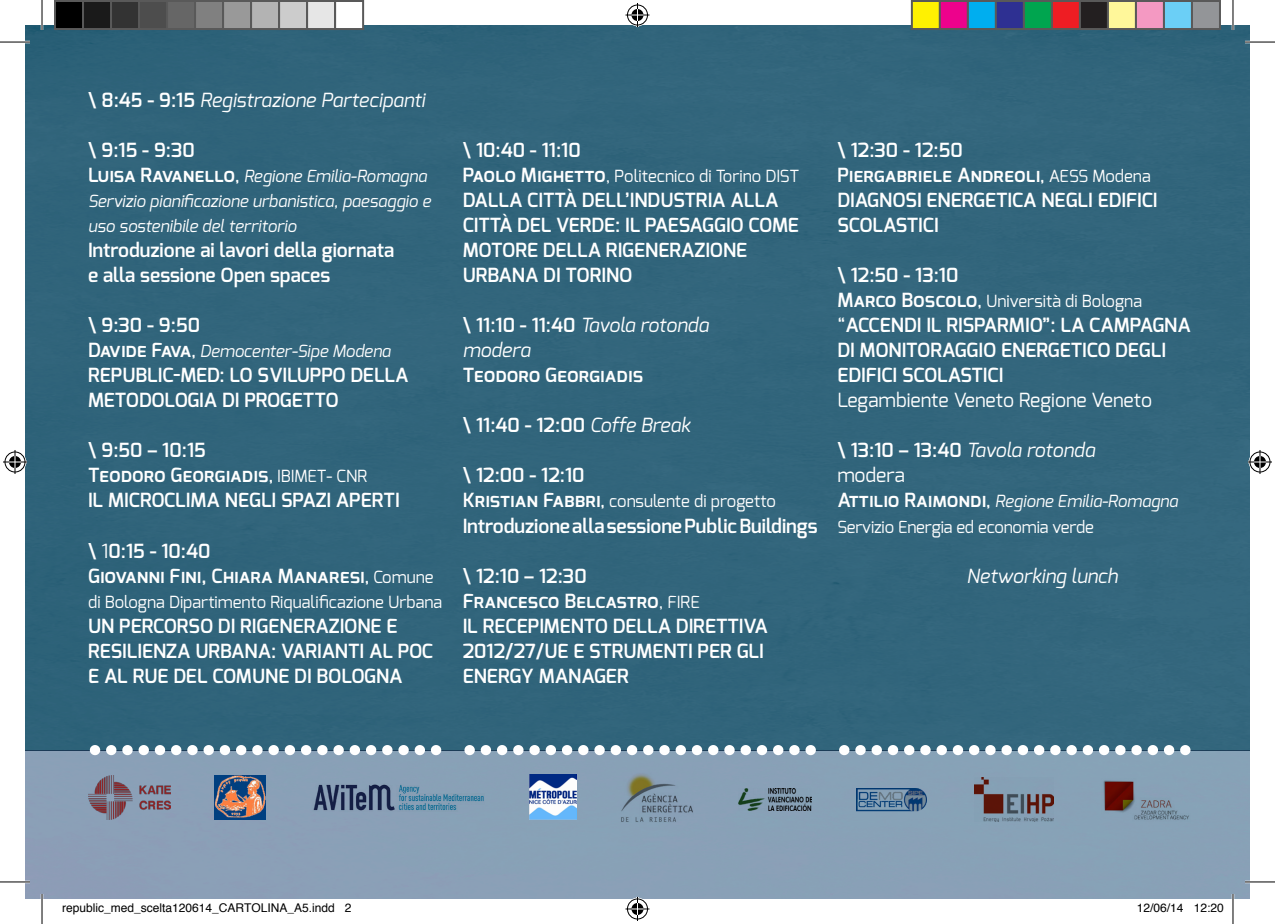
<style>
.page{position:relative;width:1275px;height:924px;background:#fff}
.page>*{position:absolute;margin:0;border:0;box-sizing:border-box;transform-origin:0 0}
.t1{font:600 19.4px/25px "Exo";color:#fff}
.t2{font:italic 19.4px "Exo";color:#fff}
.t3{font:19.4px "Exo";color:#fff}
.t4{font:16.6px/25px "Exo";color:#fff}
.t5{font:italic 16.6px/25px "Exo";color:#fff}
.t6{font:12px "Helvetica";color:#000}
.s1{font-weight:600;font-style:normal}
.s2{font-weight:600;font-style:normal;font-size:19.4px}
.s3{font-size:16.6px}
.s4{font-weight:400;font-size:16.6px}
.s5{font-weight:400}
.s6{font-weight:600;font-size:19.4px}
.s7{font-weight:400;font-style:italic}
.s8{font-weight:600}
.s9{font-style:italic}
</style>
<div class="page">
<div style="left:25px;top:749px;width:1225px;height:149px;background:#89a0b7"></div>
<div style="left:25px;top:25px;width:1225px;height:724px;background:#31657c"></div>
<img style="left:88px;top:775px;width:82px;height:44px">
<img style="left:215px;top:775px;width:51px;height:44px">
<img style="left:310px;top:783px;width:175px;height:27px">
<img style="left:529px;top:774px;width:47px;height:45px">
<img style="left:738px;top:787px;width:74px;height:23px">
<img style="left:621px;top:769px;width:72px;height:52px">
<img style="left:856px;top:787px;width:70px;height:24px">
<img style="left:975px;top:777px;width:78px;height:44px">
<img style="left:1101px;top:778px;width:90px;height:42px">
<svg style="left:464px;top:745px;width:352px;height:9px"></svg>
<svg style="left:90px;top:745px;width:351px;height:9px"></svg>
<svg style="left:839px;top:745px;width:351px;height:9px"></svg>
<hr style="left:0;top:41px;width:30px;height:2px;background:#fff">
<hr style="left:1245px;top:41px;width:30px;height:2px;background:#fff">
<hr style="left:0;top:880px;width:30px;height:2px;background:#fff">
<hr style="left:1245px;top:880px;width:30px;height:2px;background:#fff">
<hr style="left:41px;top:0;width:2px;height:30px;background:#fff">
<hr style="left:41px;top:893px;width:2px;height:30px;background:#fff">
<hr style="left:1231px;top:0;width:3px;height:30px;background:#fff">
<hr style="left:1231px;top:893px;width:3px;height:30px;background:#fff">
<hr style="left:0;top:42px;width:30px;height:1px;background:#000">
<hr style="left:1245px;top:42px;width:30px;height:1px;background:#000">
<hr style="left:0;top:881px;width:30px;height:1px;background:#000">
<hr style="left:1245px;top:881px;width:30px;height:1px;background:#000">
<hr style="left:42px;top:0;width:1px;height:30px;background:#000">
<hr style="left:42px;top:893px;width:1px;height:30px;background:#000">
<hr style="left:1232px;top:0;width:1px;height:30px;background:#000">
<hr style="left:1232px;top:893px;width:1px;height:30px;background:#000">
<svg style="left:625px;top:3px;width:24px;height:24px"></svg>
<svg style="left:625px;top:896px;width:24px;height:24px"></svg>
<svg style="left:3px;top:450px;width:24px;height:24px"></svg>
<svg style="left:1248px;top:450px;width:24px;height:24px"></svg>
<div style="left:55px;top:1px;width:28px;height:28px;background:#000"></div>
<div style="left:54px;top:0;width:30px;height:30px;border:2px solid #595959"></div>
<div style="left:83px;top:1px;width:28px;height:28px;background:#1a1a1a"></div>
<div style="left:82px;top:0;width:30px;height:30px;border:2px solid #595959"></div>
<div style="left:111px;top:1px;width:28px;height:28px;background:#333"></div>
<div style="left:110px;top:0;width:30px;height:30px;border:2px solid #595959"></div>
<div style="left:139px;top:1px;width:28px;height:28px;background:#4d4d4d"></div>
<div style="left:138px;top:0;width:30px;height:30px;border:2px solid #595959"></div>
<div style="left:167px;top:1px;width:28px;height:28px;background:#666"></div>
<div style="left:166px;top:0;width:30px;height:30px;border:2px solid #595959"></div>
<div style="left:195px;top:1px;width:28px;height:28px;background:#808080"></div>
<div style="left:194px;top:0;width:30px;height:30px;border:2px solid #595959"></div>
<div style="left:223px;top:1px;width:28px;height:28px;background:#999"></div>
<div style="left:222px;top:0;width:30px;height:30px;border:2px solid #595959"></div>
<div style="left:251px;top:1px;width:28px;height:28px;background:#b3b3b3"></div>
<div style="left:250px;top:0;width:30px;height:30px;border:2px solid #595959"></div>
<div style="left:279px;top:1px;width:28px;height:28px;background:#ccc"></div>
<div style="left:278px;top:0;width:30px;height:30px;border:2px solid #595959"></div>
<div style="left:307px;top:1px;width:28px;height:28px;background:#e6e6e6"></div>
<div style="left:306px;top:0;width:30px;height:30px;border:2px solid #595959"></div>
<div style="left:335px;top:1px;width:28px;height:28px;background:#fff"></div>
<div style="left:334px;top:0;width:30px;height:30px;border:2px solid #595959"></div>
<div style="left:912px;top:1px;width:28px;height:28px;background:#fff101"></div>
<div style="left:911px;top:0;width:30px;height:30px;border:2px solid #595959"></div>
<div style="left:940px;top:1px;width:28px;height:28px;background:#ed028c"></div>
<div style="left:939px;top:0;width:30px;height:30px;border:2px solid #595959"></div>
<div style="left:968px;top:1px;width:28px;height:28px;background:#00aeef"></div>
<div style="left:967px;top:0;width:30px;height:30px;border:2px solid #595959"></div>
<div style="left:996px;top:1px;width:28px;height:28px;background:#2e3092"></div>
<div style="left:995px;top:0;width:30px;height:30px;border:2px solid #595959"></div>
<div style="left:1024px;top:1px;width:28px;height:28px;background:#00a54f"></div>
<div style="left:1023px;top:0;width:30px;height:30px;border:2px solid #595959"></div>
<div style="left:1052px;top:1px;width:28px;height:28px;background:#ee1d23"></div>
<div style="left:1051px;top:0;width:30px;height:30px;border:2px solid #595959"></div>
<div style="left:1080px;top:1px;width:28px;height:28px;background:#231f20"></div>
<div style="left:1079px;top:0;width:30px;height:30px;border:2px solid #595959"></div>
<div style="left:1108px;top:1px;width:28px;height:28px;background:#fff79a"></div>
<div style="left:1107px;top:0;width:30px;height:30px;border:2px solid #595959"></div>
<div style="left:1136px;top:1px;width:28px;height:28px;background:#f499c2"></div>
<div style="left:1135px;top:0;width:30px;height:30px;border:2px solid #595959"></div>
<div style="left:1164px;top:1px;width:28px;height:28px;background:#6bcff6"></div>
<div style="left:1163px;top:0;width:30px;height:30px;border:2px solid #595959"></div>
<div style="left:1192px;top:1px;width:28px;height:28px;background:#939598"></div>
<div style="left:1191px;top:0;width:30px;height:30px;border:2px solid #595959"></div>
<p class="t2" style="left:88px;top:87px;width:338px"><span class="s1">\ 8:45 - 9:15</span> Registrazione Partecipanti</p>
<p class="t1" style="left:88px;top:137px;width:108px">\ 9:15 - 9:30</p>
<p class="t5" style="left:88px;top:163px;width:344px"><span class="s2">Luisa Ravanello</span><span class="s1">,</span> Regione Emilia-Romagna<br>Servizio pianificazione urbanistica, paesaggio e uso sostenibile del territorio</p>
<p class="t1" style="left:88px;top:237px;width:308px">Introduzione ai lavori della giornata</p>
<p class="t1" style="left:88px;top:262px;width:244px">e alla sessione Open spaces</p>
<p class="t1" style="left:88px;top:312px;width:114px">\ 9:30 - 9:50</p>
<p class="t5" style="left:88px;top:338px;width:304px"><span class="s2">Davide Fava</span><span class="s1">,</span> Democenter-Sipe Modena</p>
<p class="t1" style="left:88px;top:362px;width:322px">REPUBLIC-MED: LO SVILUPPO DELLA<br>METODOLOGIA DI PROGETTO</p>
<p class="t1" style="left:88px;top:437px;width:119px">\ 9:50 – 10:15</p>
<p class="t1" style="left:88px;top:462px;width:281px">Teodoro Georgiadis<span class="s3">,</span> <span class="s4">IBIMET- CNR</span></p>
<p class="t1" style="left:88px;top:487px;width:313px">IL MICROCLIMA NEGLI SPAZI APERTI</p>
<p class="t1" style="left:88px;top:537px;width:124px">\ <span class="s5">1</span>0:15 - 10:40</p>
<p class="t1" style="left:88px;top:563px;width:347px">Giovanni Fini, Chiara Manaresi<span class="s3">,</span> <span class="s4">Comune</span></p>
<p class="t4" style="left:88px;top:589px;width:355px">di Bologna Dipartimento Riqualificazione Urbana</p>
<p class="t1" style="left:88px;top:613px;width:346px">UN PERCORSO DI RIGENERAZIONE E<br>RESILIENZA URBANA: VARIANTI AL POC<br>E AL RUE DEL COMUNE DI BOLOGNA</p>
<p class="t1" style="left:463px;top:137px;width:119px">\ 10:40 - 11:10</p>
<p class="t4" style="left:463px;top:163px;width:338px"><span class="s6">Paolo Mighetto</span>, Politecnico di Torino DIST</p>
<p class="t1" style="left:463px;top:187px;width:338px">DALLA CITTÀ DELL’INDUSTRIA ALLA<br>CITTÀ DEL VERDE: IL PAESAGGIO COME<br>MOTORE DELLA RIGENERAZIONE<br>URBANA DI TORINO</p>
<p class="t2" style="left:463px;top:312px;width:247px"><span class="s1">\ 11:10 - 11:40</span> Tavola rotonda</p>
<p class="t2" style="left:463px;top:337px;width:69px">modera</p>
<p class="t1" style="left:463px;top:362px;width:182px">Teodoro Georgiadis</p>
<p class="t1" style="left:463px;top:412px;width:229px">\ 11:40 - 12:00 <span class="s7">Coffe Break</span></p>
<p class="t1" style="left:463px;top:462px;width:123px">\ 12:00 - 12:10</p>
<p class="t4" style="left:463px;top:488px;width:315px"><span class="s6">Kristian Fabbri</span><span class="s8">,</span> consulente di progetto</p>
<p class="t1" style="left:463px;top:512px;width:356px">Introduzione alla sessione Public Buildings</p>
<p class="t1" style="left:463px;top:563px;width:126px">\ 12:10 – 12:30</p>
<p class="t1" style="left:463px;top:588px;width:239px">Francesco Belcastro<span class="s4">, FIRE</span></p>
<p class="t1" style="left:463px;top:613px;width:306px">IL RECEPIMENTO DELLA DIRETTIVA<br>2012/27/UE E STRUMENTI PER GLI<br>ENERGY MANAGER</p>
<p class="t1" style="left:837px;top:137px;width:127px">\ 12:30 - 12:50</p>
<p class="t1" style="left:837px;top:162px;width:315px">Piergabriele Andreoli<span class="s3">,</span> <span class="s4">AESS Modena</span></p>
<p class="t1" style="left:837px;top:187px;width:322px">DIAGNOSI ENERGETICA NEGLI EDIFICI<br>SCOLASTICI</p>
<p class="t1" style="left:837px;top:262px;width:123px">\ 12:50 - 13:10</p>
<p class="t4" style="left:837px;top:288px;width:306px"><span class="s6">Marco Boscolo</span><span class="s8">,</span> Università di Bologna</p>
<p class="t1" style="left:837px;top:312px;width:355px"><span class="s5">“</span>ACCENDI IL RISPARMIO”: LA CAMPAGNA<br>DI MONITORAGGIO ENERGETICO DEGLI<br>EDIFICI SCOLASTICI</p>
<p class="t3" style="left:837px;top:387px;width:316px">Legambiente Veneto Regione Veneto</p>
<p class="t2" style="left:837px;top:437px;width:259px"><span class="s1">\ 13:10 – 13:40</span> Tavola rotonda</p>
<p class="t3" style="left:837px;top:462px;width:69px">modera</p>
<p class="t4" style="left:837px;top:488px;width:342px"><span class="s6">Attilio Raimondi</span><span class="s8">,</span> <span class="s9">Regione Emilia-Romagna<br></span>Servizio Energia ed economia verde</p>
<p class="t2" style="left:966px;top:563px;width:153px">Networking lunch</p>
<p class="t6" style="left:62px;top:898px;width:291px">republic_med_scelta120614_CARTOLINA_A5.indd 2</p>
<p class="t6" style="left:1137px;top:898px;width:88px">12/06/14 12:20</p>
</div>
